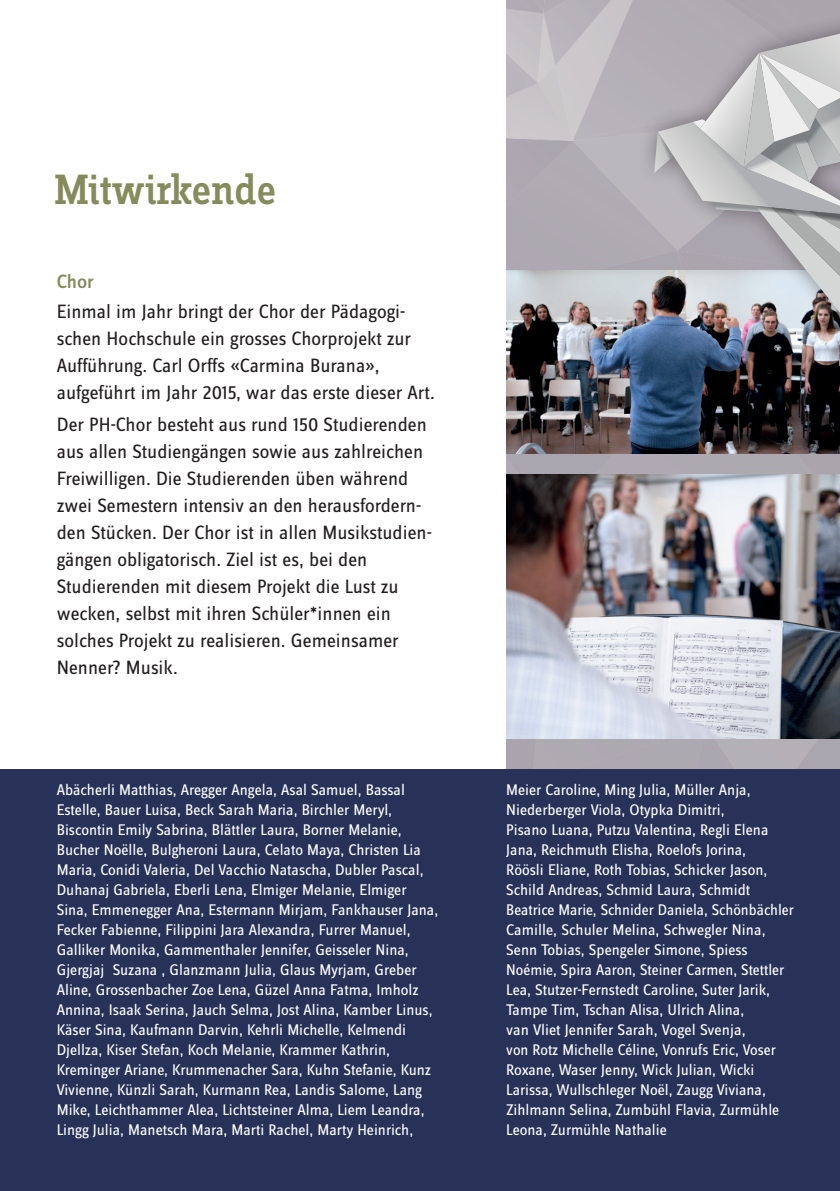
<style>
.page{position:relative;width:840px;height:1191px;background:#fff}
.page>*{position:absolute;margin:0;border:0;box-sizing:border-box;transform-origin:0 0}
.t1{font:500 44px "Zine Slab Dis OT";color:#868b5b;scale:.96 1}
.t2{font:20px/27px "Zine Sans Dis OT";color:#231f20}
.t3{font:500 20px "Zine Sans Dis OT";color:#868b5b}
.t4{font:16px/20px "Zine Sans Dis OT";color:#fff}
</style>
<div class="page">
<svg style="left:506px;top:0;width:333px;height:769px;background:#b4b0b7"></svg>
<img style="left:506px;top:271px;width:333px;height:183px">
<img style="left:506px;top:475px;width:333px;height:264px">
<div style="left:0;top:769px;width:839px;height:422px;background:#283259"></div>
<svg style="left:627px;top:0;width:212px;height:354px;background:#9e9eaa"></svg>
<svg style="left:653px;top:34px;width:186px;height:300px;background:#b6b5b9"></svg>
<p class="t1" style="left:55px;top:168px;width:232px">Mitwirkende</p>
<p class="t3" style="left:57px;top:271px;width:39px">Chor</p>
<p class="t2" style="left:57px;top:298px;width:379px">Einmal im Jahr bringt der Chor der Pädagogi&shy;schen Hochschule ein grosses Chorprojekt zur Aufführung. Carl Orffs «Carmina Burana», aufgeführt im Jahr 2015, war das erste dieser Art.</p>
<p class="t2" style="left:57px;top:412px;width:376px">Der PH-Chor besteht aus rund 150 Studierenden aus allen Studiengängen sowie aus zahlreichen Freiwilligen. Die Studierenden üben während zwei Semestern intensiv an den herausfordern&shy;den Stücken. Der Chor ist in allen Musikstudien&shy;gängen obligatorisch. Ziel ist es, bei den Studierenden mit diesem Projekt die Lust zu wecken, selbst mit ihren Schüler*innen ein solches Projekt zu realisieren. Gemeinsamer Nenner? Musik.</p>
<p class="t4" style="left:57px;top:780px;width:383px">Abächerli Matthias, Aregger Angela, Asal Samuel, Bassal Estelle, Bauer Luisa, Beck Sarah Maria, Birchler Meryl, Biscontin Emily Sabrina, Blättler Laura, Borner Melanie, Bucher Noëlle, Bulgheroni Laura, Celato Maya, Christen Lia Maria, Conidi Valeria, Del Vacchio Natascha, Dubler Pascal, Duhanaj Gabriela, Eberli Lena, Elmiger Melanie, Elmiger Sina, Emmenegger Ana, Estermann Mirjam, Fankhauser Jana, Fecker Fabienne, Filippini Jara Alexandra, Furrer Manuel, Galliker Monika, Gammenthaler Jennifer, Geisseler Nina, Gjergjaj Suzana , Glanzmann Julia, Glaus Myrjam, Greber Aline, Grossenbacher Zoe Lena, Güzel Anna Fatma, Imholz Annina, Isaak Serina, Jauch Selma, Jost Alina, Kamber Linus, Käser Sina, Kaufmann Darvin, Kehrli Michelle, Kelmendi Djellza, Kiser Stefan, Koch Melanie, Krammer Kathrin, Kreminger Ariane, Krummenacher Sara, Kuhn Stefanie, Kunz Vivienne, Künzli Sarah, Kurmann Rea, Landis Salome, Lang Mike, Leichthammer Alea, Lichtsteiner Alma, Liem Leandra, Lingg Julia, Manetsch Mara, Marti Rachel, Marty Heinrich,</p>
<p class="t4" style="left:506px;top:780px;width:289px">Meier Caroline, Ming Julia, Müller Anja, Niederberger Viola, Otypka Dimitri,<br>Pisano Luana, Putzu Valentina, Regli Elena Jana, Reichmuth Elisha, Roelofs Jorina,<br>Röösli Eliane, Roth Tobias, Schicker Jason, Schild Andreas, Schmid Laura, Schmidt Beatrice Marie, Schnider Daniela, Schönbächler Camille, Schuler Melina, Schwegler Nina, Senn Tobias, Spengeler Simone, Spiess Noémie, Spira Aaron, Steiner Carmen, Stettler Lea, Stutzer-Fernstedt Caroline, Suter Jarik, Tampe Tim, Tschan Alisa, Ulrich Alina,<br>van Vliet Jennifer Sarah, Vogel Svenja,<br>von Rotz Michelle Céline, Vonrufs Eric, Voser Roxane, Waser Jenny, Wick Julian, Wicki Larissa, Wullschleger Noël, Zaugg Viviana, Zihlmann Selina, Zumbühl Flavia, Zurmühle Leona, Zurmühle Nathalie</p>
</div>
